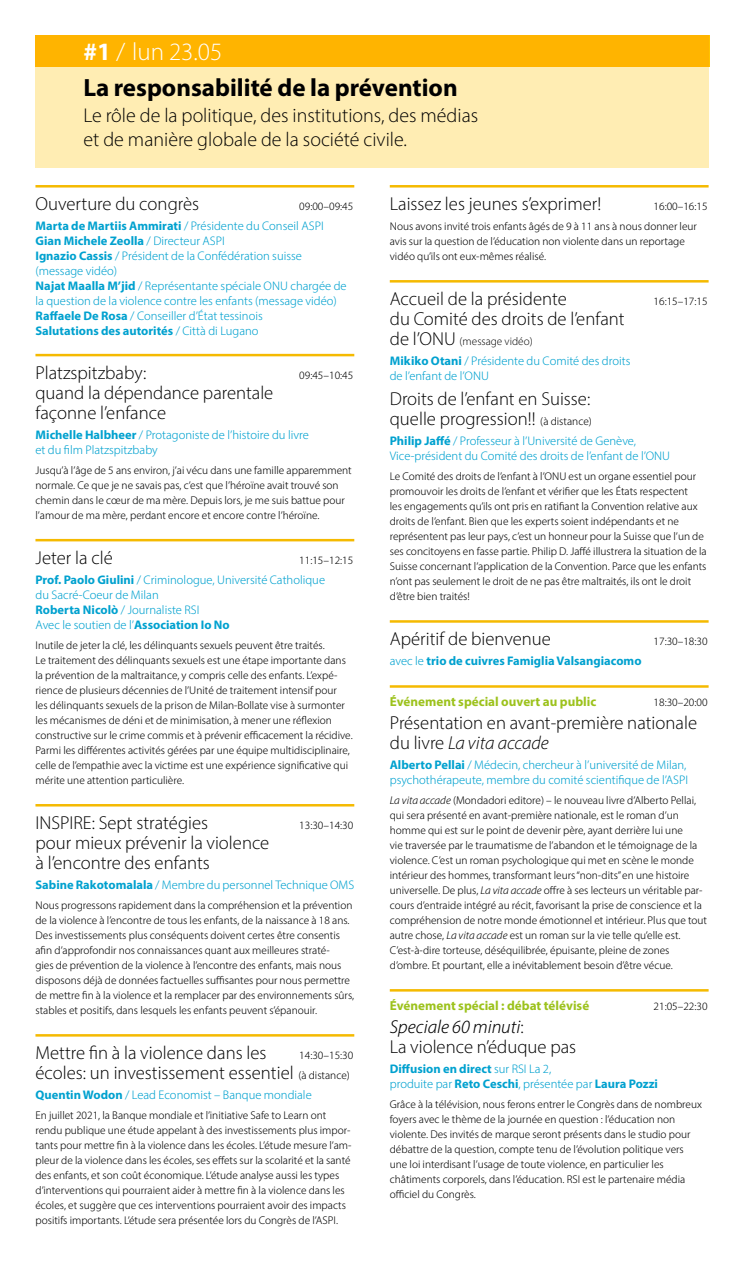
<style>
.page{position:relative;width:745px;height:1269px;background:#fff}
.page>*{position:absolute;margin:0;border:0;box-sizing:border-box;transform-origin:0 0}
.indice_h1{font:25px "Myriad Variable Concept";color:#000}
.indice_h1-2{font:25px "Myriad Variable Concept";color:#fff}
.indice_h2{font:20px/24px "Myriad Variable Concept";color:#000}
.prog_h1_giallo{font:18.75px/20px "Myriad Variable Concept";color:#000}
.prog_h1_giallo-2{font:13.12px "Myriad Variable Concept";color:#9cc21c}
.prog_h2_autore{font:12.5px/15px "Myriad Variable Concept";color:#00a1cf}
.prog_abstract{font:11.25px/15px "Myriad Variable Concept";color:#000}
.prog_h1_giallo-3{font:11.25px "Myriad Variable Concept";color:#000}
.s1{font-size:11.25px}
.s2{font-size:18.75px}
.s3{font-style:italic}
</style>
<div class="page">
<hr style="left:35px;top:185px;width:319px;height:2px;background:#f5ba00">
<hr style="left:35px;top:354px;width:319px;height:2px;background:#f5ba00">
<hr style="left:35px;top:539px;width:319px;height:2px;background:#f5ba00">
<hr style="left:35px;top:804px;width:319px;height:2px;background:#f5ba00">
<hr style="left:35px;top:1034px;width:319px;height:2px;background:#f5ba00">
<hr style="left:389px;top:185px;width:319px;height:2px;background:#f5ba00">
<hr style="left:389px;top:280px;width:319px;height:2px;background:#f5ba00">
<hr style="left:389px;top:620px;width:319px;height:2px;background:#f5ba00">
<hr style="left:389px;top:685px;width:319px;height:2px;background:#f5ba00">
<hr style="left:389px;top:989px;width:319px;height:2px;background:#f5ba00">
<div style="left:35px;top:35px;width:673px;height:133px;background:#ffedb3"></div>
<div style="left:35px;top:35px;width:674px;height:32px;background:#ffb400"></div>
<p class="indice_h1-2" style="left:83px;top:36px;width:140px">#1 / lun 23.05</p>
<p class="indice_h1" style="left:83px;top:73px;width:375px">La responsabilité de la prévention</p>
<p class="indice_h2" style="left:83px;top:103px;width:396px">Le rôle de la politique, des institutions, des médias et de manière globale de la société civile.</p>
<p class="prog_h1_giallo" style="left:35px;top:194px;width:165px">Ouverture du congrès</p>
<p class="prog_h1_giallo-3" style="left:299px;top:200px;width:56px">09:00–09:45</p>
<p class="prog_h2_autore" style="left:35px;top:218px;width:312px">Marta de Martiis Ammirati / Présidente du Conseil ASPI Gian Michele Zeolla / Directeur ASPI<br>Ignazio Cassis / Président de la Confédération suisse (message vidéo)<br>Najat Maalla M’jid / Représentante spéciale ONU chargée de la question de la violence contre les enfants (message vidéo)<br>Raffaele De Rosa / Conseiller d’État tessinois<br>Salutations des autorités / Città di Lugano</p>
<p class="prog_h1_giallo" style="left:35px;top:362px;width:112px">Platzspitzbaby:</p>
<p class="prog_h1_giallo-3" style="left:299px;top:368px;width:56px">09:45–10:45</p>
<p class="prog_h1_giallo" style="left:35px;top:382px;width:239px">quand la dépendance parentale façonne l’enfance</p>
<p class="prog_h2_autore" style="left:35px;top:427px;width:275px">Michelle Halbheer / Protagoniste de l’histoire du livre et du film Platzspitzbaby</p>
<p class="prog_abstract" style="left:35px;top:462px;width:317px">Jusqu’à l’âge de 5 ans environ, j’ai vécu dans une famille apparemment normale. Ce que je ne savais pas, c’est que l’héroïne avait trouvé son chemin dans le cœur de ma mère. Depuis lors, je me suis battue pour l’amour de ma mère, perdant encore et encore contre l’héroïne.</p>
<p class="prog_h1_giallo" style="left:35px;top:547px;width:79px">Jeter la clé</p>
<p class="prog_h1_giallo-3" style="left:299px;top:553px;width:56px">11:15–12:15</p>
<p class="prog_h2_autore" style="left:35px;top:572px;width:291px">Prof. Paolo Giulini / Criminologue, Université Catholique du Sacré-Coeur de Milan<br>Roberta Nicolò / Journaliste RSI<br>Avec le soutien de l’Association Io No</p>
<p class="prog_abstract" style="left:35px;top:637px;width:290px">Inutile de jeter la clé, les délinquants sexuels peuvent être traités.</p>
<p class="prog_abstract" style="left:35px;top:652px;width:318px">Le traitement des délinquants sexuels est une étape importante dans la prévention de la maltraitance, y compris celle des enfants. L’expé&shy;rience de plusieurs décennies de l’Unité de traitement intensif pour<br>les délinquants sexuels de la prison de Milan-Bollate vise à surmonter les mécanismes de déni et de minimisation, à mener une réflexion constructive sur le crime commis et à prévenir efficacement la récidive.<br>Parmi les différentes activités gérées par une équipe multidisciplinaire, celle de l’empathie avec la victime est une expérience significative qui mérite une attention particulière.</p>
<p class="prog_h1_giallo" style="left:35px;top:812px;width:174px">INSPIRE: Sept stratégies</p>
<p class="prog_h1_giallo-3" style="left:299px;top:818px;width:56px">13:30–14:30</p>
<p class="prog_h1_giallo" style="left:35px;top:832px;width:235px">pour mieux prévenir la violence à l’encontre des enfants</p>
<p class="prog_h2_autore" style="left:35px;top:877px;width:320px">Sabine Rakotomalala / Membre du personnel Technique OMS</p>
<p class="prog_abstract" style="left:35px;top:897px;width:320px">Nous progressons rapidement dans la compréhension et la prévention de la violence à l’encontre de tous les enfants, de la naissance à 18 ans.<br>Des investissements plus conséquents doivent certes être consentis afin d’approfondir nos connaissances quant aux meilleures straté-<br>gies de prévention de la violence à l’encontre des enfants, mais nous disposons déjà de données factuelles suffisantes pour nous permettre de mettre fin à la violence et la remplacer par des environnements sûrs, stables et positifs, dans lesquels les enfants peuvent s’épanouir.</p>
<p class="prog_h1_giallo" style="left:35px;top:1042px;width:232px">Mettre fin à la violence dans les</p>
<p class="prog_h1_giallo-3" style="left:299px;top:1048px;width:56px">14:30–15:30</p>
<p class="prog_h1_giallo" style="left:35px;top:1062px;width:316px">écoles: un investissement essentiel <span class="s1">(à distance)</span></p>
<p class="prog_h2_autore" style="left:35px;top:1087px;width:277px">Quentin Wodon / Lead Economist – Banque mondiale</p>
<p class="prog_abstract" style="left:35px;top:1107px;width:317px">En juillet 2021, la Banque mondiale et l’initiative Safe to Learn ont rendu publique une étude appelant à des investissements plus impor&shy;tants pour mettre fin à la violence dans les écoles. L’étude mesure l’am&shy;pleur de la violence dans les écoles, ses effets sur la scolarité et la santé des enfants, et son coût économique. L’étude analyse aussi les types d’interventions qui pourraient aider à mettre fin à la violence dans les écoles, et suggère que ces interventions pourraient avoir des impacts positifs importants. L’étude sera présentée lors du Congrès de l’ASPI.</p>
<p class="prog_h1_giallo" style="left:389px;top:194px;width:213px">Laissez les jeunes s’exprimer!</p>
<p class="prog_h1_giallo-3" style="left:653px;top:200px;width:56px">16:00–16:15</p>
<p class="prog_abstract" style="left:389px;top:219px;width:308px">Nous avons invité trois enfants âgés de 9 à 11 ans à nous donner leur avis sur la question de l’éducation non violente dans un reportage vidéo qu’ils ont eux-mêmes réalisé.</p>
<p class="prog_h1_giallo" style="left:389px;top:289px;width:178px">Accueil de la présidente</p>
<p class="prog_h1_giallo-3" style="left:653px;top:295px;width:56px">16:15–17:15</p>
<p class="prog_h1_giallo" style="left:389px;top:309px;width:236px">du Comité des droits de l’enfant</p>
<p class="prog_h1_giallo-3" style="left:389px;top:335px;width:144px"><span class="s2">de l’ONU</span> (message vidéo)</p>
<p class="prog_h2_autore" style="left:389px;top:353px;width:242px">Mikiko Otani / Présidente du Comité des droits de l’enfant de l’ONU</p>
<p class="prog_h1_giallo" style="left:389px;top:389px;width:203px">Droits de l’enfant en Suisse: quelle progression!! <span class="s1">(à distance)</span></p>
<p class="prog_h2_autore" style="left:389px;top:433px;width:282px">Philip Jaffé / Professeur à l’Université de Genève,<br>Vice-président du Comité des droits de l’enfant de l’ONU</p>
<p class="prog_abstract" style="left:389px;top:469px;width:318px">Le Comité des droits de l’enfant à l’ONU est un organe essentiel pour promouvoir les droits de l’enfant et vérifier que les États respectent<br>les engagements qu’ils ont pris en ratifiant la Convention relative aux droits de l’enfant. Bien que les experts soient indépendants et ne représentent pas leur pays, c’est un honneur pour la Suisse que l’un de ses concitoyens en fasse partie. Philip D. Jaffé illustrera la situation de la Suisse concernant l’application de la Convention. Parce que les enfants n’ont pas seulement le droit de ne pas être maltraités, ils ont le droit d’être bien traités!</p>
<p class="prog_h1_giallo" style="left:389px;top:629px;width:163px">Apéritif de bienvenue</p>
<p class="prog_h1_giallo-3" style="left:653px;top:635px;width:56px">17:30–18:30</p>
<p class="prog_h2_autore" style="left:389px;top:653px;width:253px">avec le trio de cuivres Famiglia Valsangiacomo</p>
<p class="prog_h1_giallo-2" style="left:389px;top:694px;width:208px">Événement spécial ouvert au public</p>
<p class="prog_h1_giallo-3" style="left:653px;top:696px;width:56px">18:30–20:00</p>
<p class="prog_h1_giallo" style="left:389px;top:712px;width:308px">Présentation en avant-première nationale du livre <span class="s3">La vita accade</span></p>
<p class="prog_h2_autore" style="left:389px;top:757px;width:300px">Alberto Pellai / Médecin, chercheur à l’université de Milan, psychothérapeute, membre du comité scientifique de l’ASPI</p>
<p class="prog_abstract" style="left:389px;top:792px;width:318px"><span class="s3">La vita accade</span> (Mondadori editore) – le nouveau livre d’Alberto Pellai, qui sera présenté en avant-première nationale, est le roman d’un homme qui est sur le point de devenir père, ayant derrière lui une<br>vie traversée par le traumatisme de l’abandon et le témoignage de la violence. C’est un roman psychologique qui met en scène le monde intérieur des hommes, transformant leurs “non-dits” en une histoire universelle. De plus, <span class="s3">La vita accade</span> offre à ses lecteurs un véritable par&shy;cours d’entraide intégré au récit, favorisant la prise de conscience et la compréhension de notre monde émotionnel et intérieur. Plus que tout autre chose, <span class="s3">La vita accade</span> est un roman sur la vie telle qu’elle est.<br>C’est-à-dire torteuse, déséquilibrée, épuisante, pleine de zones d’ombre. Et pourtant, elle a inévitablement besoin d’être vécue.</p>
<p class="prog_h1_giallo-2" style="left:389px;top:998px;width:201px">Événement spécial : débat télévisé</p>
<p class="prog_h1_giallo-3" style="left:653px;top:1000px;width:56px">21:05–22:30</p>
<p class="prog_h1_giallo" style="left:389px;top:1016px;width:188px"><span class="s3">Speciale 60 minuti</span>:<br>La violence n’éduque pas</p>
<p class="prog_h2_autore" style="left:389px;top:1061px;width:269px">Diffusion en direct sur RSI La 2,<br>produite par Reto Ceschi, présentée par Laura Pozzi</p>
<p class="prog_abstract" style="left:389px;top:1096px;width:313px">Grâce à la télévision, nous ferons entrer le Congrès dans de nombreux foyers avec le thème de la journée en question : l’éducation non violente. Des invités de marque seront présents dans le studio pour débattre de la question, compte tenu de l’évolution politique vers une loi interdisant l’usage de toute violence, en particulier les châtiments corporels, dans l’éducation. RSI est le partenaire média officiel du Congrès.</p>
</div>
